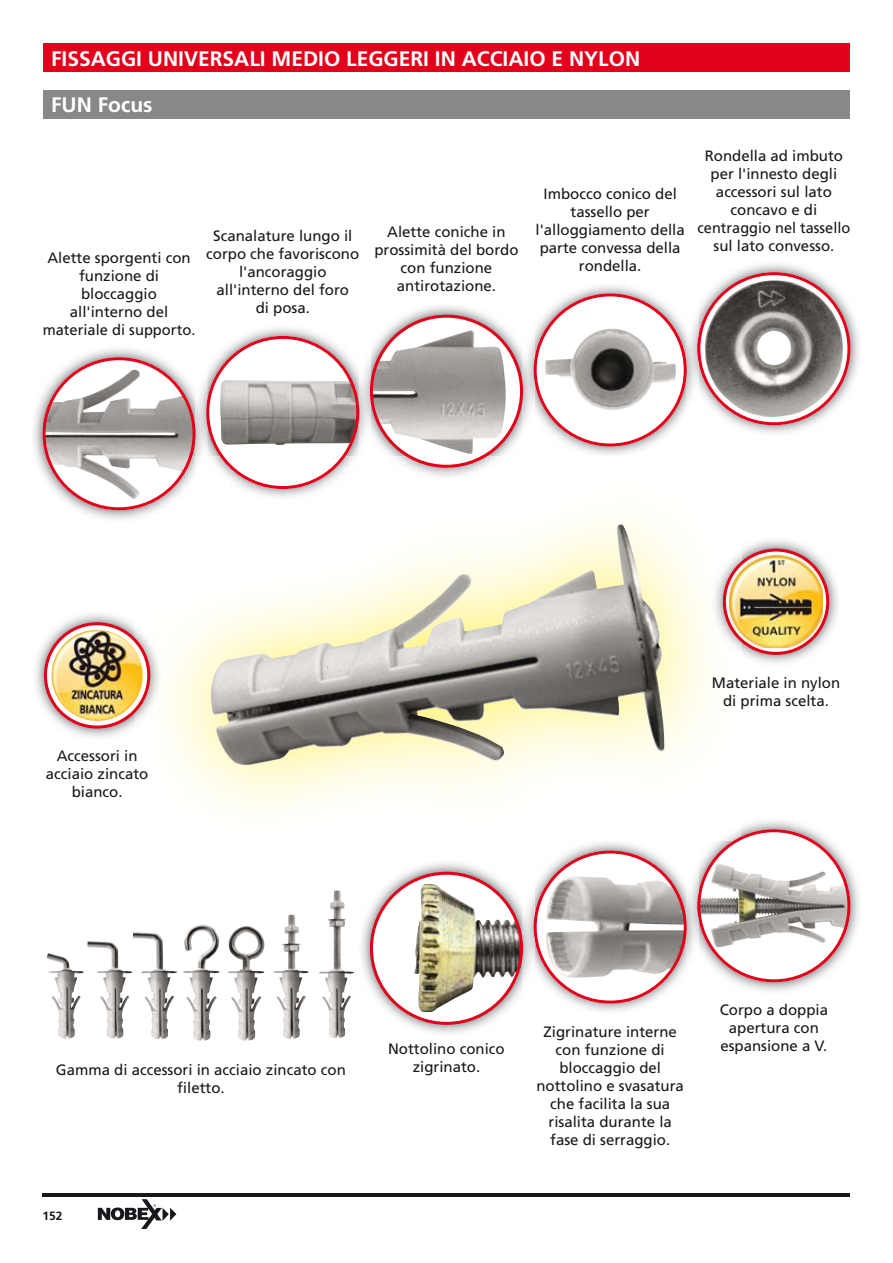
<style>
.page{position:relative;width:893px;height:1263px;background:#fff}
.page>*{position:absolute;margin:0;border:0;box-sizing:border-box;transform-origin:0 0}
.t1{font:700 21px "Frutiger";color:#fff}
.t2{font:15px/18px "Frutiger";color:#1a171c;text-align:center}
.t3{font:700 12px "Frutiger";color:#1a171c}
</style>
<div class="page">
<div style="left:43px;top:43px;width:807px;height:29px;background:#e2001a"></div>
<div style="left:43px;top:90px;width:807px;height:28px;background:#87888a"></div>
<hr style="left:43px;top:1193px;width:807px;height:3px;background:#1a171c">
<svg style="left:98px;top:1199px;width:78px;height:30px"></svg>
<img style="left:210px;top:522px;width:455px;height:245px">
<img style="left:33px;top:349px;width:122px;height:170px">
<img style="left:135px;top:510px;width:27px;height:11px">
<img style="left:196px;top:401px;width:10px;height:41px">
<svg style="left:43px;top:357px;width:153px;height:153px"></svg>
<img style="left:738px;top:264px;width:121px;height:169px">
<img style="left:741px;top:821px;width:118px;height:123px">
<img style="left:576px;top:286px;width:121px;height:118px">
<img style="left:687px;top:337px;width:10px;height:41px">
<svg style="left:697px;top:272px;width:153px;height:153px"></svg>
<img style="left:574px;top:1003px;width:72px;height:8px">
<svg style="left:206px;top:336px;width:154px;height:153px"></svg>
<svg style="left:370px;top:293px;width:317px;height:175px"></svg>
<img style="left:361px;top:863px;width:124px;height:170px">
<img style="left:523px;top:895px;width:11px;height:87px">
<svg style="left:534px;top:829px;width:316px;height:174px"></svg>
<img style="left:370px;top:872px;width:153px;height:153px">
<img style="left:712px;top:540px;width:126px;height:126px">
<img style="left:723px;top:549px;width:106px;height:106px">
<img style="left:35px;top:611px;width:127px;height:129px">
<img style="left:44px;top:622px;width:106px;height:106px">
<img style="left:46px;top:953px;width:38px;height:85px">
<img style="left:88px;top:941px;width:44px;height:97px">
<img style="left:133px;top:932px;width:44px;height:107px">
<img style="left:183px;top:924px;width:37px;height:116px">
<img style="left:228px;top:926px;width:37px;height:114px">
<img style="left:273px;top:917px;width:36px;height:122px">
<img style="left:319px;top:934px;width:35px;height:104px">
<h1 class="t1" style="left:51px;top:50px;width:591px">FISSAGGI UNIVERSALI MEDIO LEGGERI IN ACCIAIO E NYLON</h1>
<h1 class="t1" style="left:51px;top:97px;width:103px">FUN Focus</h1>
<p class="t2" style="left:43px;top:249px;width:154px">Alette sporgenti con funzione di bloccaggio<br>all'interno del materiale di supporto.</p>
<p class="t2" style="left:206px;top:228px;width:155px">Scanalature lungo il corpo che favoriscono l'ancoraggio all'interno del foro<br>di posa.</p>
<p class="t2" style="left:374px;top:224px;width:146px">Alette coniche in prossimità del bordo con funzione antirotazione.</p>
<p class="t2" style="left:536px;top:186px;width:151px">Imbocco conico del tassello per l'alloggiamento della parte convessa della rondella.</p>
<p class="t2" style="left:697px;top:147px;width:154px">Rondella ad imbuto per l'innesto degli accessori sul lato concavo e di centraggio nel tassello sul lato convesso.</p>
<p class="t2" style="left:46px;top:748px;width:104px">Accessori in acciaio zincato bianco.</p>
<p class="t2" style="left:712px;top:675px;width:130px">Materiale in nylon di prima scelta.</p>
<p class="t2" style="left:56px;top:1062px;width:291px">Gamma di accessori in acciaio zincato con filetto.</p>
<p class="t3" style="left:43px;top:1211px;width:22px">152</p>
<p class="t2" style="left:388px;top:1040px;width:118px">Nottolino conico zigrinato.</p>
<p class="t2" style="left:536px;top:1023px;width:149px">Zigrinature interne con funzione di bloccaggio del nottolino e svasatura che facilita la sua risalita durante la fase di serraggio.</p>
<p class="t2" style="left:720px;top:1002px;width:110px">Corpo a doppia apertura con espansione a V.</p>
</div>
